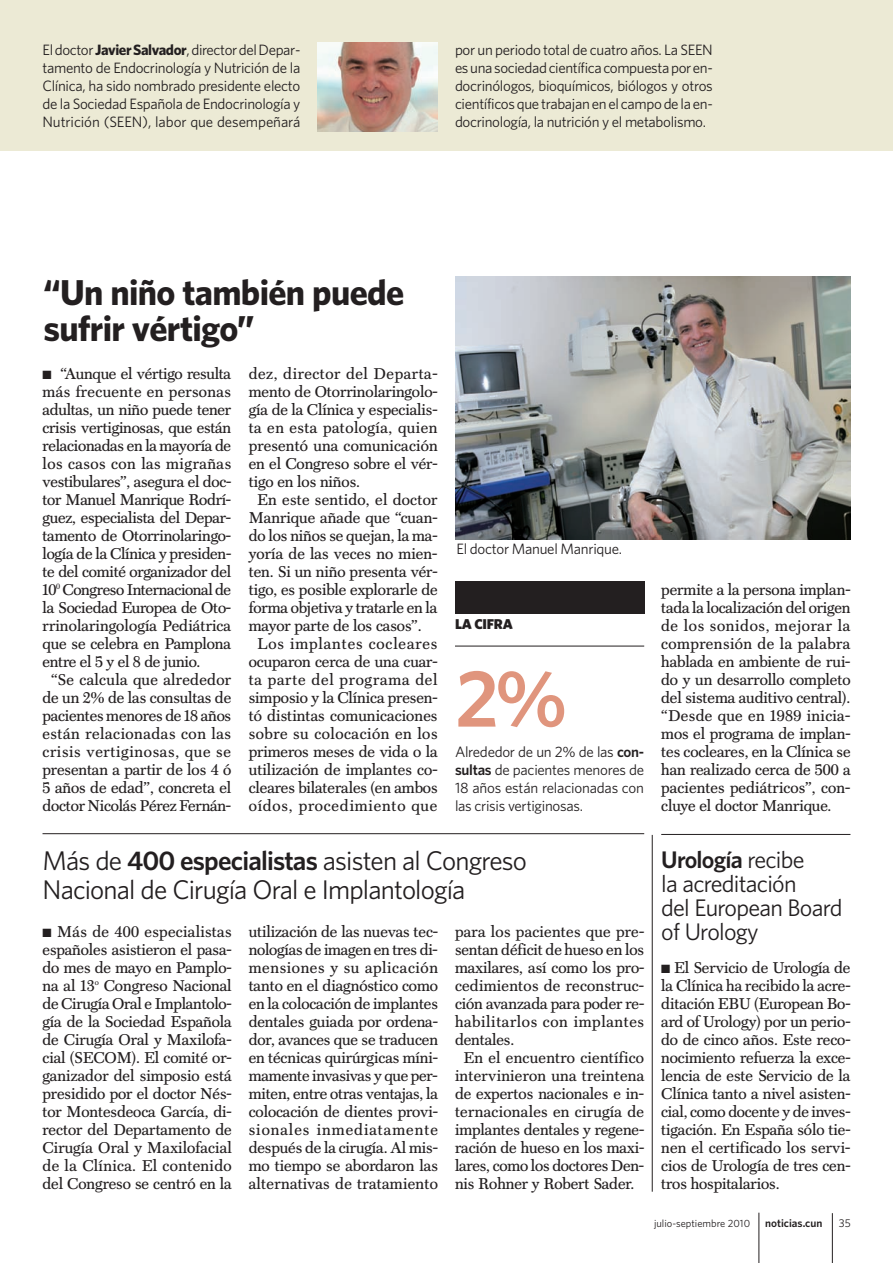
<style>
.page{position:relative;width:893px;height:1263px;background:#fff}
.page>*{position:absolute;margin:0;border:0;box-sizing:border-box;transform-origin:0 0}
.t1{font:600 81px "Whitney";color:#e0957d}
.t2{font:700 36px/36px "Whitney";letter-spacing:-.02em;color:#231f20}
.t3{font:27px/28.5px "Whitney";letter-spacing:-.03em;color:#231f20}
.t4{font:24px/24px "Whitney";letter-spacing:-.03em;color:#231f20}
.t5{font:15.75px/18px "Scotch FB Text";letter-spacing:-.005em;color:#231f20;text-align:justify}
.t6{font:15.75px "Scotch FB Text";letter-spacing:.015em;color:#231f20}
.t7{font:15.75px "Scotch FB Text";letter-spacing:.035em;color:#231f20}
.t8{font:15.75px "Scotch FB Text";letter-spacing:.04em;color:#231f20}
.t9{font:15.75px "Scotch FB Text";letter-spacing:.03em;color:#231f20}
.t10{font:15.75px "Scotch FB Text";letter-spacing:-.025em;color:#231f20}
.t11{font:15.75px "Scotch FB Text";letter-spacing:.025em;color:#231f20}
.t12{font:15.75px "Scotch FB Text";letter-spacing:.02em;color:#231f20}
.t13{font:15.75px "Scotch FB Text";letter-spacing:.05em;color:#231f20}
.t14{font:15.75px "Scotch FB Text";letter-spacing:.055em;color:#231f20}
.t15{font:15.75px "Scotch FB Text";letter-spacing:.045em;color:#231f20}
.t16{font:15px/18px "Whitney";letter-spacing:-.02em;color:#231f20;text-align:justify}
.t17{font:900 14.25px "Whitney";letter-spacing:-.02em;color:#231f20}
.t18{font:600 11.25px "Whitney";color:#231f20}
.t19{font:11.25px "Whitney";color:#231f20}
.t20{font:10.5px "Whitney";color:#231f20}
.s1{font-weight:700}
.s2{font-weight:600}
.s3{font-family:"Whitney";font-size:24px}
</style>
<div class="page">
<hr style="left:832px;top:1213px;width:1px;height:50px;background:#231f20">
<hr style="left:759px;top:1213px;width:1px;height:50px;background:#231f20">
<hr style="left:43px;top:833px;width:601px;height:1px;background:#231f20">
<hr style="left:661px;top:834px;width:189px;height:1px;background:#231f20">
<div style="left:0;top:0;width:893px;height:151px;background:#ecead5"></div>
<img style="left:317px;top:43px;width:121px;height:89px">
<img style="left:455px;top:276px;width:395px;height:264px">
<div style="left:455px;top:582px;width:189px;height:32px;background:#231f20"></div>
<hr style="left:455px;top:646px;width:189px;height:1px;background:#231f20">
<hr style="left:652px;top:835px;width:1px;height:357px;background:#231f20">
<p class="t16" style="left:43px;top:40px;width:260px">El doctor <span class="s1">Javier Salvador</span>, director del Depar&shy;tamento de Endocrinología y Nutrición de la Clínica, ha sido nombrado presidente electo de la Sociedad Española de Endocrinología y Nutrición (SEEN), labor que desempeñará</p>
<p class="t16" style="left:455px;top:40px;width:259px">por un periodo total de cuatro años. La SEEN es una sociedad científica compuesta por en&shy;docrinólogos, bioquímicos, biólogos y otros científicos que trabajan en el campo de la en&shy;docrinología, la nutrición y el metabolismo.</p>
<h2 class="t2" style="left:44px;top:273px;width:362px">“Un niño también puede sufrir vértigo”</h2>
<p class="t5" style="left:43px;top:364px;width:190px">■ “Aunque el vértigo resulta</p>
<p class="t11" style="left:43px;top:382px;width:190px">más frecuente en personas</p>
<p class="t5" style="left:43px;top:400px;width:190px">adultas, un niño puede tener</p>
<p class="t5" style="left:43px;top:418px;width:190px">crisis vertiginosas, que están</p>
<p class="t5" style="left:43px;top:436px;width:190px">relacionadas en la mayoría de</p>
<p class="t9" style="left:43px;top:454px;width:190px">los casos con las migrañas</p>
<p class="t5" style="left:43px;top:472px;width:190px">vestibulares”, asegura el doc-</p>
<p class="t5" style="left:43px;top:490px;width:190px">tor Manuel Manrique Rodrí-</p>
<p class="t5" style="left:43px;top:508px;width:190px">guez, especialista del Depar-</p>
<p class="t5" style="left:43px;top:526px;width:190px">tamento de Otorrinolaringo-</p>
<p class="t5" style="left:43px;top:544px;width:190px">logía de la Clínica y presiden-</p>
<p class="t5" style="left:43px;top:562px;width:190px">te del comité organizador del</p>
<p class="t10" style="left:43px;top:580px;width:190px">10<sup>0</sup> Congreso Internacional de</p>
<p class="t5" style="left:43px;top:598px;width:190px">la Sociedad Europea de Oto-</p>
<p class="t5" style="left:43px;top:616px;width:190px">rrinolaringología Pediátrica</p>
<p class="t5" style="left:43px;top:634px;width:190px">que se celebra en Pamplona</p>
<p class="t5" style="left:43px;top:652px;width:160px">entre el 5 y el 8 de junio.</p>
<p class="t12" style="left:51px;top:670px;width:182px">“Se calcula que alrededor</p>
<p class="t5" style="left:43px;top:688px;width:190px">de un 2% de las consultas de</p>
<p class="t5" style="left:43px;top:706px;width:190px">pacientes menores de 18 años</p>
<p class="t7" style="left:43px;top:724px;width:190px">están relacionadas con las</p>
<p class="t8" style="left:43px;top:742px;width:190px">crisis vertiginosas, que se</p>
<p class="t5" style="left:43px;top:760px;width:190px">presentan a partir de los 4 ó</p>
<p class="t5" style="left:43px;top:778px;width:190px">5 años de edad”, concreta el</p>
<p class="t5" style="left:43px;top:796px;width:190px">doctor Nicolás Pérez Fernán-</p>
<h3 class="t3" style="left:43px;top:846px;width:486px">Más de <span class="s2">400 especialistas</span> asisten al Congreso<br>Nacional de Cirugía Oral e Implantología</h3>
<p class="t7" style="left:249px;top:364px;width:190px">dez, director del Departa-</p>
<p class="t5" style="left:249px;top:382px;width:190px">mento de Otorrinolaringolo-</p>
<p class="t5" style="left:249px;top:400px;width:190px">gía de la Clínica y especialis-</p>
<p class="t9" style="left:249px;top:418px;width:190px">ta en esta patología, quien</p>
<p class="t5" style="left:249px;top:436px;width:190px">presentó una comunicación</p>
<p class="t5" style="left:249px;top:454px;width:190px">en el Congreso sobre el vér-</p>
<p class="t5" style="left:249px;top:472px;width:113px">tigo en los niños.</p>
<p class="t6" style="left:257px;top:490px;width:182px">En este sentido, el doctor</p>
<p class="t5" style="left:249px;top:508px;width:190px">Manrique añade que “cuan-</p>
<p class="t5" style="left:249px;top:526px;width:190px">do los niños se quejan, la ma-</p>
<p class="t5" style="left:249px;top:544px;width:190px">yoría de las veces no mien-</p>
<p class="t5" style="left:249px;top:562px;width:190px">ten. Si un niño presenta vér-</p>
<p class="t5" style="left:249px;top:580px;width:190px">tigo, es posible explorarle de</p>
<p class="t5" style="left:249px;top:598px;width:190px">forma objetiva y tratarle en la</p>
<p class="t5" style="left:249px;top:616px;width:174px">mayor parte de los casos”.</p>
<p class="t14" style="left:257px;top:634px;width:182px">Los implantes cocleares</p>
<p class="t5" style="left:249px;top:652px;width:190px">ocuparon cerca de una cuar-</p>
<p class="t15" style="left:249px;top:670px;width:190px">ta parte del programa del</p>
<p class="t5" style="left:249px;top:688px;width:190px">simposio y la Clínica presen-</p>
<p class="t5" style="left:249px;top:706px;width:190px">tó distintas comunicaciones</p>
<p class="t7" style="left:249px;top:724px;width:190px">sobre su colocación en los</p>
<p class="t5" style="left:249px;top:742px;width:190px">primeros meses de vida o la</p>
<p class="t5" style="left:249px;top:760px;width:190px">utilización de implantes co-</p>
<p class="t5" style="left:249px;top:778px;width:190px">cleares bilaterales (en ambos</p>
<p class="t13" style="left:249px;top:796px;width:190px">oídos, procedimiento que</p>
<p class="t16" style="left:456px;top:540px;width:167px">El doctor Manuel Manrique.</p>
<p class="t5" style="left:661px;top:580px;width:191px">permite a la persona implan&shy;tada la localización del origen de los sonidos, mejorar la comprensión de la palabra hablada en ambiente de rui&shy;do y un desarrollo completo del sistema auditivo central). “Desde que en 1989 inicia&shy;mos el programa de implan&shy;tes cocleares, en la Clínica se han realizado cerca de 500 a pacientes pediátricos”, con&shy;cluye el doctor Manrique.</p>
<p class="t17" style="left:455px;top:616px;width:59px">LA CIFRA</p>
<h1 class="t1" style="left:455px;top:649px;width:114px">2%</h1>
<p class="t16" style="left:455px;top:742px;width:191px">Alrededor de un 2% de las <span class="s2">con&shy;sultas</span> de pacientes menores de 18 años están relacionadas con las crisis vertiginosas.</p>
<h3 class="t4" style="left:661px;top:847px;width:183px"><span class="s2">Urología</span> recibe<br>la acreditación<br>del European Board</h3>
<p class="t6" style="left:455px;top:922px;width:305px">para los pacientes que pre- <span class="s3">of Urology</span></p>
<p class="t5" style="left:455px;top:940px;width:191px">sentan déficit de hueso en los</p>
<p class="t5" style="left:455px;top:958px;width:191px">maxilares, así como los pro-</p>
<p class="t6" style="left:455px;top:976px;width:191px">cedimientos de reconstruc-</p>
<p class="t5" style="left:455px;top:994px;width:191px">ción avanzada para poder re-</p>
<p class="t8" style="left:455px;top:1012px;width:191px">habilitarlos con implantes</p>
<p class="t5" style="left:455px;top:1030px;width:61px">dentales.</p>
<p class="t6" style="left:463px;top:1048px;width:182px">En el encuentro científico</p>
<p class="t6" style="left:455px;top:1066px;width:191px">intervinieron una treintena</p>
<p class="t5" style="left:455px;top:1084px;width:191px">de expertos nacionales e in-</p>
<p class="t6" style="left:455px;top:1102px;width:191px">ternacionales en cirugía de</p>
<p class="t5" style="left:455px;top:1120px;width:191px">implantes dentales y regene-</p>
<p class="t5" style="left:455px;top:1138px;width:191px">ración de hueso en los maxi-</p>
<p class="t5" style="left:455px;top:1156px;width:191px">lares, como los doctores Den-</p>
<p class="t5" style="left:455px;top:1174px;width:181px">nis Rohner y Robert Sader.</p>
<p class="t5" style="left:43px;top:922px;width:191px">■ Más de 400 especialistas españoles asistieron el pasa&shy;do mes de mayo en Pamplo&shy;na al 13<sup>o</sup> Congreso Nacional de Cirugía Oral e Implantolo&shy;gía de la Sociedad Española de Cirugía Oral y Maxilofa&shy;cial (SECOM). El comité or&shy;ganizador del simposio está presidido por el doctor Nés&shy;tor Montesdeoca García, di&shy;rector del Departamento de Cirugía Oral y Maxilofacial de la Clínica. El contenido del Congreso se centró en la</p>
<p class="t5" style="left:249px;top:922px;width:191px">utilización de las nuevas tec&shy;nologías de imagen en tres di&shy;mensiones y su aplicación tanto en el diagnóstico como en la colocación de implantes dentales guiada por ordena&shy;dor, avances que se traducen en técnicas quirúrgicas míni&shy;mamente invasivas y que per&shy;miten, entre otras ventajas, la colocación de dientes provi&shy;sionales inmediatamente después de la cirugía. Al mis&shy;mo tiempo se abordaron las alternativas de tratamiento</p>
<p class="t5" style="left:661px;top:958px;width:191px">■ El Servicio de Urología de la Clínica ha recibido la acre&shy;ditación EBU (European Bo&shy;ard of Urology) por un perio&shy;do de cinco años. Este reco&shy;nocimiento refuerza la exce&shy;lencia de este Servicio de la Clínica tanto a nivel asisten&shy;cial, como docente y de inves&shy;tigación. En España sólo tie&shy;nen el certificado los servi&shy;cios de Urología de tres cen&shy;tros hospitalarios.</p>
<p class="t20" style="left:654px;top:1217px;width:98px">julio-septiembre 2010</p>
<p class="t18" style="left:765px;top:1216px;width:59px">noticias.cun</p>
<p class="t19" style="left:839px;top:1216px;width:13px">35</p>
</div>
